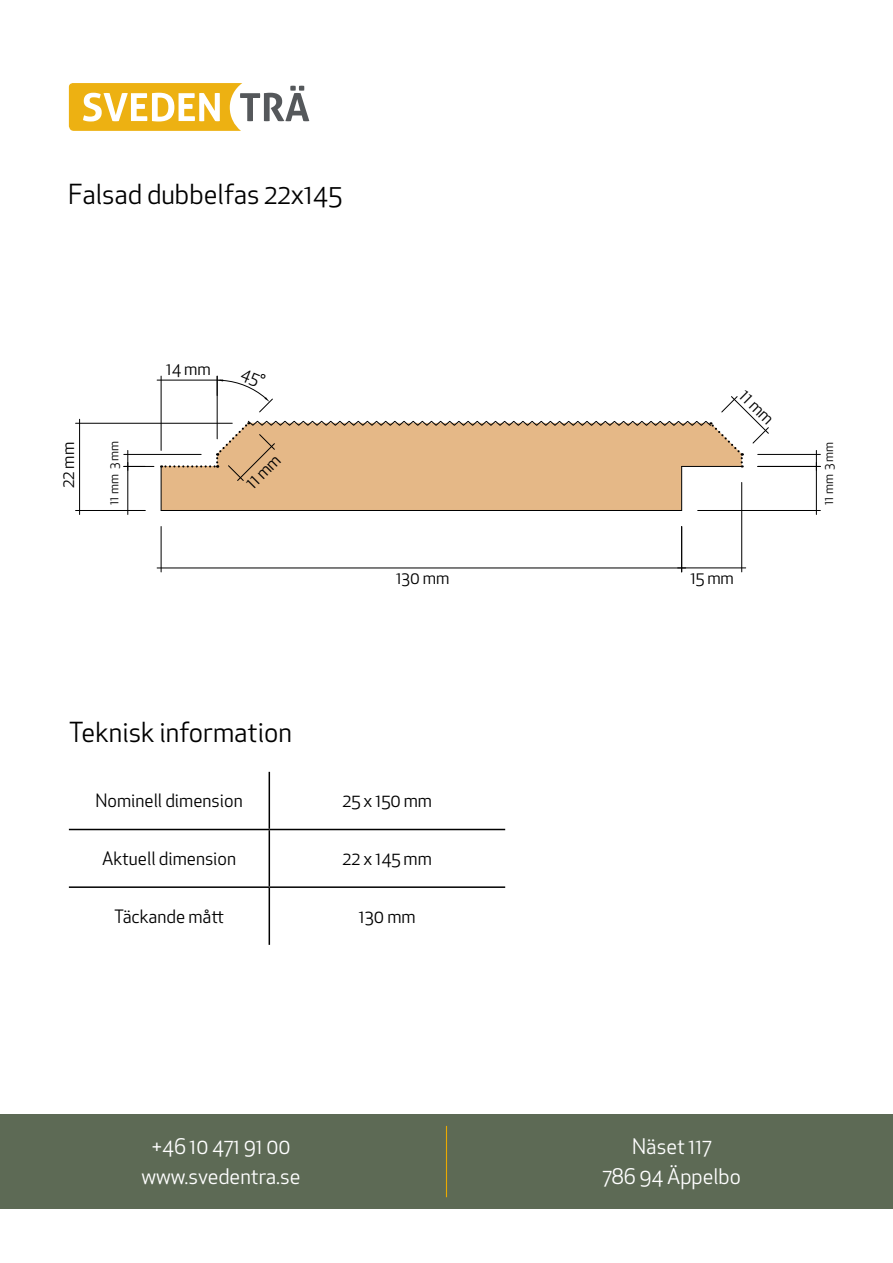
<style>
.page{position:relative;width:893px;height:1263px;background:#fff}
.page>*{position:absolute;margin:0;border:0;box-sizing:border-box;transform-origin:0 0}
.t1{font:27px "Apex New";color:#000}
.t2{font:21px/30px "Apex New";color:#fff;text-align:center}
.t3{font:18px "Apex New";color:#000}
.t4{font:16.95px "Apex New";color:#000}
.t5{font:12.75px "Apex New";color:#000}
</style>
<div class="page">
<div style="left:0;top:1114px;width:893px;height:95px;background:#5d6a55"></div>
<hr style="left:446px;top:1126px;width:1px;height:71px;background:#ebaa00">
<hr style="left:269px;top:772px;width:1px;height:57px;background:#000">
<hr style="left:69px;top:829px;width:200px;height:1px;background:#000">
<hr style="left:269px;top:829px;width:236px;height:1px;background:#000">
<hr style="left:269px;top:830px;width:1px;height:56px;background:#000">
<hr style="left:69px;top:886px;width:200px;height:2px;background:#000">
<hr style="left:269px;top:886px;width:236px;height:2px;background:#000">
<hr style="left:269px;top:888px;width:1px;height:57px;background:#000">
<svg style="left:69px;top:83px;width:240px;height:48px"></svg>
<div style="left:162px;top:482px;width:521px;height:28px;background:#e5b887"></div>
<hr style="left:161px;top:466px;width:1px;height:44px;background:#000">
<hr style="left:161px;top:510px;width:521px;height:1px;background:#000">
<hr style="left:681px;top:466px;width:1px;height:44px;background:#000">
<hr style="left:161px;top:526px;width:1px;height:46px;background:#000">
<hr style="left:157px;top:567px;width:529px;height:1px;background:#000">
<hr style="left:698px;top:510px;width:122px;height:1px;background:#000">
<hr style="left:816px;top:462px;width:1px;height:52px;background:#000">
<hr style="left:681px;top:526px;width:1px;height:46px;background:#000">
<hr style="left:741px;top:482px;width:1px;height:90px;background:#000">
<hr style="left:678px;top:567px;width:68px;height:1px;background:#000">
<hr style="left:127px;top:462px;width:1px;height:52px;background:#000">
<hr style="left:124px;top:466px;width:30px;height:1px;background:#000">
<hr style="left:124px;top:454px;width:77px;height:1px;background:#000">
<svg style="left:124px;top:450px;width:21px;height:20px"></svg>
<hr style="left:758px;top:466px;width:62px;height:1px;background:#000">
<hr style="left:758px;top:454px;width:62px;height:1px;background:#000">
<hr style="left:157px;top:380px;width:64px;height:1px;background:#000">
<hr style="left:76px;top:510px;width:69px;height:1px;background:#000">
<hr style="left:76px;top:423px;width:156px;height:1px;background:#000">
<hr style="left:79px;top:419px;width:1px;height:95px;background:#000">
<svg style="left:161px;top:375px;width:609px;height:107px"></svg>
<h1 class="t1" style="left:68px;top:177px;width:275px">Falsad dubbelfas 22x145</h1>
<p class="t4" style="left:57px;top:488px;width:48px;rotate:-90deg">22 mm</p>
<p class="t5" style="left:106px;top:505px;width:66px;rotate:-90deg">11 mm 3 mm</p>
<p class="t4" style="left:166px;top:358px;width:46px">14 mm</p>
<p class="t4" style="left:241px;top:478px;width:42px;rotate:-45deg">11 mm</p>
<h1 class="t1" style="left:69px;top:715px;width:225px">Teknisk information</h1>
<p class="t4" style="left:396px;top:567px;width:55px">130 mm</p>
<p class="t3" style="left:95px;top:789px;width:149px">Nominell dimension</p>
<p class="t3" style="left:343px;top:789px;width:91px">25 x 150 mm</p>
<p class="t3" style="left:102px;top:847px;width:136px">Aktuell dimension</p>
<p class="t3" style="left:343px;top:847px;width:91px">22 x 145 mm</p>
<p class="t3" style="left:114px;top:905px;width:111px">Täckande mått</p>
<p class="t3" style="left:359px;top:905px;width:58px">130 mm</p>
<p class="t4" style="left:750px;top:385px;width:42px;rotate:45deg">11 mm</p>
<p class="t4" style="left:690px;top:567px;width:45px">15 mm</p>
<p class="t5" style="left:820px;top:505px;width:64px;rotate:-90deg">11 mm 3 mm</p>
<p class="t2" style="left:142px;top:1132px;width:161px">+46 10 471 91 00 www.svedentra.se</p>
<p class="t2" style="left:603px;top:1132px;width:140px">Näset 117<br>786 94 Äppelbo</p>
</div>
